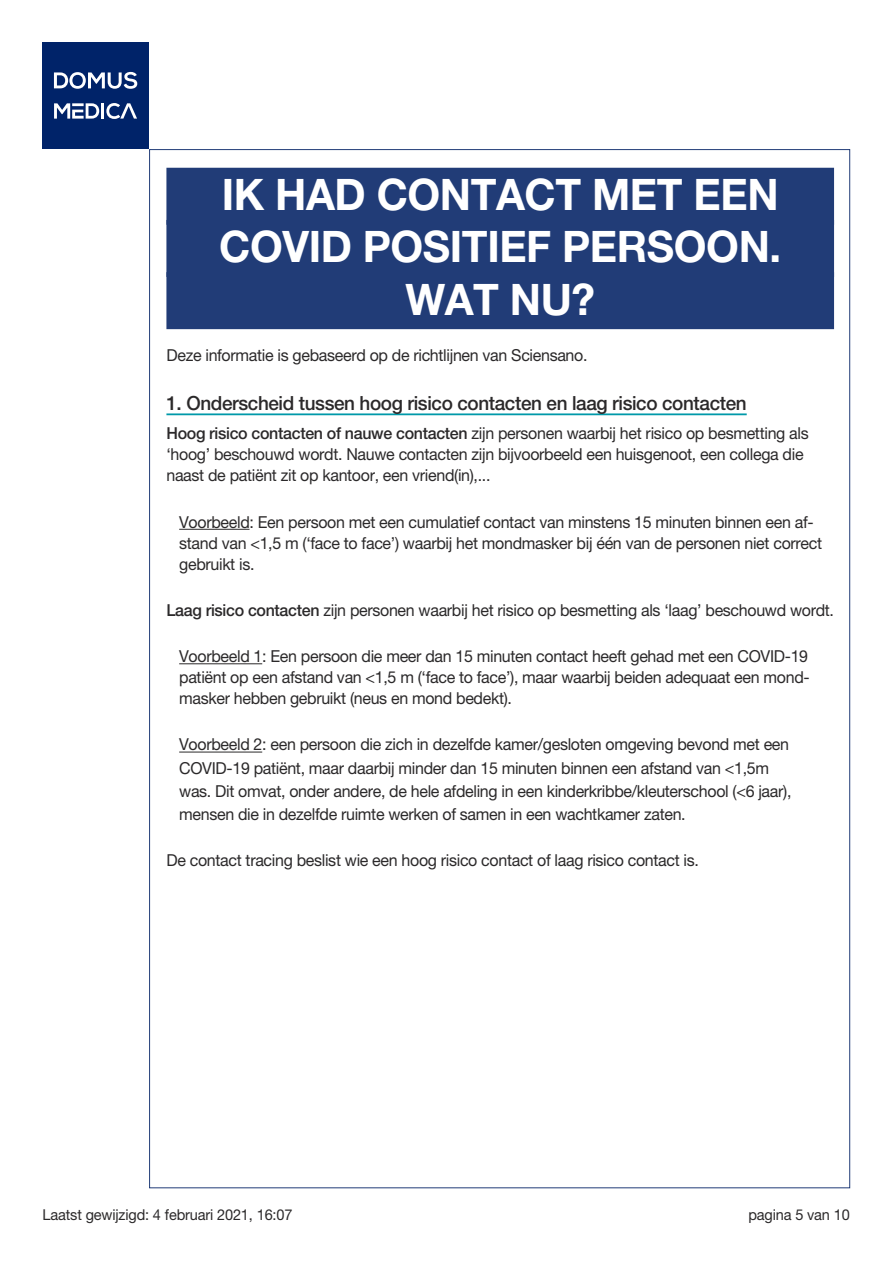
<style>
.page{position:relative;width:893px;height:1263px;background:#fff}
.page>*{position:absolute;margin:0;border:0;box-sizing:border-box;transform-origin:0 0}
.TT1{font:700 43.5px "Helvetica Neue LT Pro";letter-spacing:-.01em;color:#fff}
.TT2{font:500 19.5px "Helvetica Neue LT Pro";letter-spacing:-.02em;color:#2b292a}
.Body{font:16.5px/21px "Helvetica Neue LT Pro";letter-spacing:-.02em;color:#2b292a}
.t1{font:15px "Helvetica Neue LT Pro";letter-spacing:-.01em;color:#2b292a}
.s1{font-weight:500}
</style>
<div class="page">
<div style="left:43px;top:43px;width:106px;height:106px;background:#002369"></div>
<hr style="left:101px;top:103px;width:3px;height:16px;background:#fff">
<svg style="left:54px;top:72px;width:83px;height:17px"></svg>
<svg style="left:54px;top:103px;width:45px;height:16px"></svg>
<svg style="left:106px;top:103px;width:31px;height:16px"></svg>
<div style="left:166px;top:168px;width:668px;height:57px;background:#213c77"></div>
<div style="left:166px;top:220px;width:668px;height:57px;background:#213c77"></div>
<div style="left:166px;top:272px;width:668px;height:57px;background:#213c77"></div>
<hr style="left:166px;top:413px;width:581px;height:2px;background:#0099a9">
<hr style="left:179px;top:529px;width:71px;height:1px;background:#2b292a">
<hr style="left:179px;top:663px;width:83px;height:1px;background:#2b292a">
<hr style="left:179px;top:752px;width:83px;height:1px;background:#2b292a">
<p class="TT1" style="left:222px;top:168px;width:558px">IK HAD CONTACT MET EEN</p>
<p class="TT1" style="left:219px;top:220px;width:563px">COVID POSITIEF PERSOON.</p>
<p class="TT1" style="left:405px;top:272px;width:191px">WAT NU?</p>
<p class="Body" style="left:166px;top:345px;width:423px">Deze informatie is gebaseerd op de richtlijnen van Sciensano.</p>
<p class="TT2" style="left:166px;top:391px;width:582px">1. Onderscheid tussen hoog risico contacten en laag risico contacten</p>
<p class="Body" style="left:166px;top:423px;width:644px"><span class="s1">Hoog risico contacten of nauwe contacten</span> zijn personen waarbij het risico op besmetting als ‘hoog’ beschouwd wordt. Nauwe contacten zijn bijvoorbeeld een huisgenoot, een collega die naast de patiënt zit op kantoor, een vriend(in),...</p>
<p class="Body" style="left:179px;top:511px;width:644px">Voorbeeld: Een persoon met een cumulatief contact van minstens 15 minuten binnen een af&shy;stand van &lt;1,5 m (‘face to face’) waarbij het mondmasker bij één van de personen niet correct gebruikt is.</p>
<p class="Body" style="left:166px;top:599px;width:669px"><span class="s1">Laag risico contacten</span> zijn personen waarbij het risico op besmetting als ‘laag’ beschouwd wordt.</p>
<p class="Body" style="left:179px;top:645px;width:632px;text-align:justify">Voorbeeld 1: Een persoon die meer dan 15 minuten contact heeft gehad met een COVID-19 patiënt op een afstand van &lt;1,5 m (‘face to face’), maar waarbij beiden adequaat een mond&shy;masker hebben gebruikt (neus en mond bedekt).</p>
<p class="Body" style="left:179px;top:734px;width:611px">Voorbeeld 2: een persoon die zich in dezelfde kamer/gesloten omgeving bevond met een</p>
<p class="Body" style="left:179px;top:757px;width:591px">COVID-19 patiënt, maar daarbij minder dan 15 minuten binnen een afstand van &lt;1,5m</p>
<p class="Body" style="left:179px;top:780px;width:614px">was. Dit omvat, onder andere, de hele afdeling in een kinderkribbe/kleuterschool (&lt;6 jaar),</p>
<p class="Body" style="left:179px;top:803px;width:508px">mensen die in dezelfde ruimte werken of samen in een wachtkamer zaten.</p>
<p class="Body" style="left:166px;top:849px;width:534px">De contact tracing beslist wie een hoog risico contact of laag risico contact is.</p>
<p class="t1" style="left:43px;top:1206px;width:252px">Laatst gewijzigd: 4 februari 2021, 16:07</p>
<p class="t1" style="left:748px;top:1206px;width:103px">pagina 5 van 10</p>
</div>
